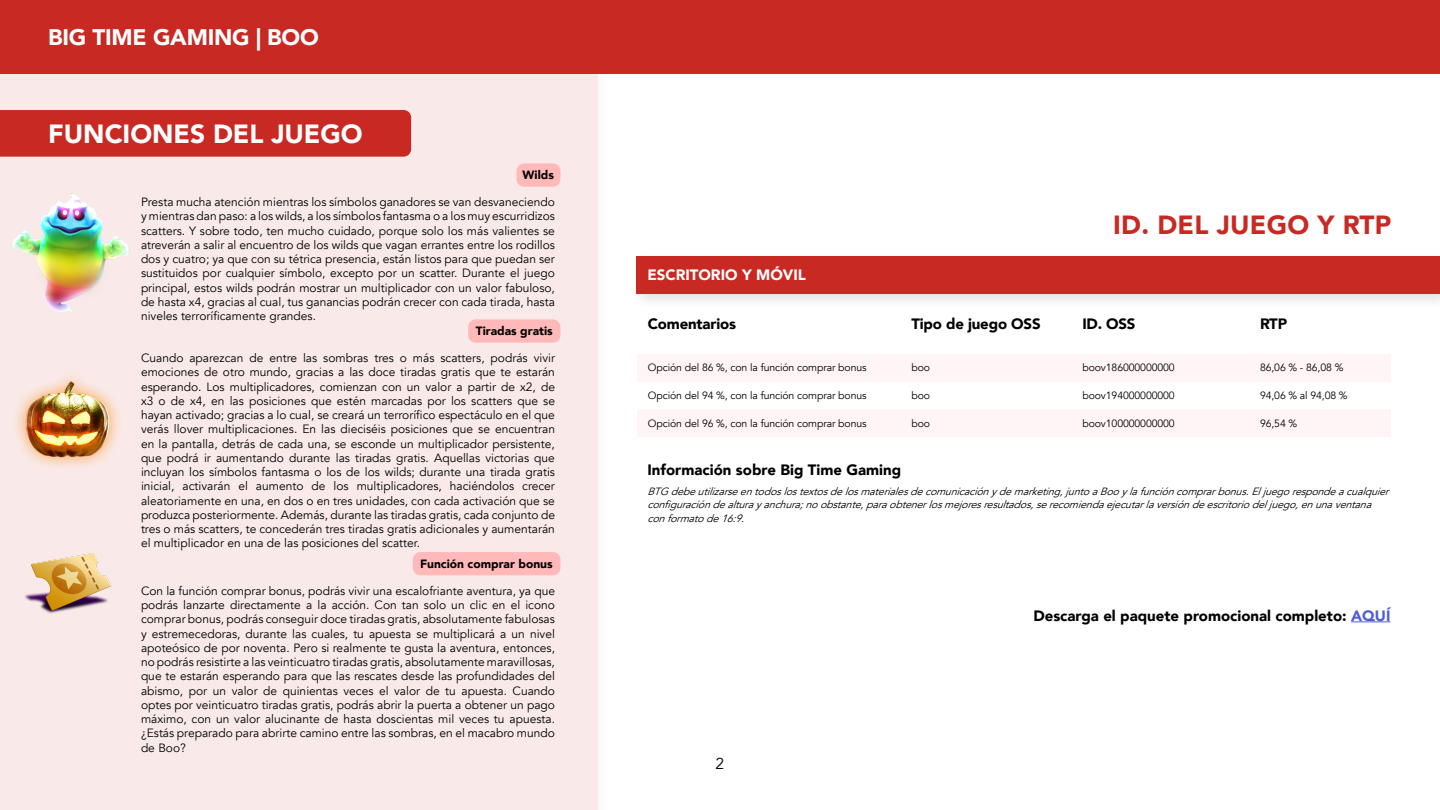
<style>
.page{position:relative;width:1440px;height:810px;background:#fff}
.page>*{position:absolute;margin:0;border:0;box-sizing:border-box;transform-origin:0 0}
.BIG_TITLE{font:900 26.25px "Avenir";color:#fff}
.t1{font:900 26.25px "Avenir";letter-spacing:.01em;color:#c82923}
.t2{font:900 22.5px "Avenir";letter-spacing:-.01em;color:#fff}
.t3{font:15.75px "Avenir";color:#000}
.BIG_TITLE-2{font:900 15px "Avenir";color:#000}
.t4{font:900 15px "Avenir";color:#fff}
.t5{font:12px/14.2px "Avenir";color:#000;text-align:justify}
.t6{font:900 12px "Avenir";color:#000}
.BIG_TITLE-3{font:italic 10.5px/13.5px "Avenir";letter-spacing:-.01em;color:#000}
.BIG_TITLE-4{font:10.5px "Avenir";letter-spacing:-.01em;color:#000}
.s1{color:#4f5cd6}
</style>
<div class="page">
<div style="left:0;top:0;width:598px;height:810px;background:#f9eae9"></div>
<div style="left:637px;top:354px;width:753px;height:28px;background:#fff5f6"></div>
<div style="left:637px;top:410px;width:753px;height:27px;background:#fff5f6"></div>
<img style="left:12px;top:193px;width:118px;height:121px">
<img style="left:16px;top:376px;width:103px;height:91px">
<img style="left:24px;top:553px;width:88px;height:61px">
<div style="left:0;top:0;width:1440px;height:74px;background:#c82923"></div>
<div style="left:0;top:110px;width:411px;height:47px;background:#c82923"></div>
<div style="left:631px;top:251px;width:809px;height:59px;background:#000;opacity:.12"></div>
<div style="left:636px;top:256px;width:804px;height:38px;background:#c82923"></div>
<div style="left:517px;top:163px;width:43px;height:24px;background:#ffb9b8;border-radius:8px"></div>
<div style="left:468px;top:319px;width:92px;height:24px;background:#ffb9b8;border-radius:8px"></div>
<div style="left:413px;top:552px;width:147px;height:23px;background:#ffb9b8;border-radius:8px"></div>
<hr style="left:1351px;top:621px;width:39px;height:1px;background:#4f5cd6">
<p class="t2" style="left:48px;top:18px;width:272px">BIG TIME GAMING | BOO</p>
<p class="BIG_TITLE" style="left:48px;top:111px;width:316px">FUNCIONES DEL JUEGO</p>
<p class="t6" style="left:523px;top:165px;width:33px">Wilds</p>
<p class="t5" style="left:141px;top:195px;width:416px">Presta mucha atención mientras los símbolos ganadores se van desvaneciendo y mientras dan paso: a los wilds, a los símbolos fantasma o a los muy escurridizos scatters. Y sobre todo, ten mucho cuidado, porque solo los más valientes se atreverán a salir al encuentro de los wilds que vagan errantes entre los rodillos dos y cuatro; ya que con su tétrica presencia, están listos para que puedan ser sustituidos por cualquier símbolo, excepto por un scatter. Durante el juego principal, estos wilds podrán mostrar un multiplicador con un valor fabuloso, de hasta x4, gracias al cual, tus ganancias podrán crecer con cada tirada, hasta niveles terroríficamente grandes.</p>
<p class="t6" style="left:476px;top:321px;width:78px">Tiradas gratis</p>
<p class="t5" style="left:141px;top:351px;width:416px">Cuando aparezcan de entre las sombras tres o más scatters, podrás vivir emociones de otro mundo, gracias a las doce tiradas gratis que te estarán esperando. Los multiplicadores, comienzan con un valor a partir de x2, de x3 o de x4, en las posiciones que estén marcadas por los scatters que se hayan activado; gracias a lo cual, se creará un terrorífico espectáculo en el que verás llover multiplicaciones. En las dieciséis posiciones que se encuentran en la pantalla, detrás de cada una, se esconde un multiplicador persistente, que podrá ir aumentando durante las tiradas gratis. Aquellas victorias que incluyan los símbolos fantasma o los de los wilds; durante una tirada gratis inicial, activarán el aumento de los multiplicadores, haciéndolos crecer aleatoriamente en una, en dos o en tres unidades, con cada activación que se produzca posteriormente. Además, durante las tiradas gratis, cada conjunto de tres o más scatters, te concederán tres tiradas gratis adicionales y aumentarán el multiplicador en una de las posiciones del scatter.</p>
<p class="t6" style="left:420px;top:554px;width:134px">Función comprar bonus</p>
<p class="t5" style="left:141px;top:584px;width:416px">Con la función comprar bonus, podrás vivir una escalofriante aventura, ya que podrás lanzarte directamente a la acción. Con tan solo un clic en el icono comprar bonus, podrás conseguir doce tiradas gratis, absolutamente fabulosas y estremecedoras, durante las cuales, tu apuesta se multiplicará a un nivel apoteósico de por noventa. Pero si realmente te gusta la aventura, entonces, no podrás resistirte a las veinticuatro tiradas gratis, absolutamente maravillosas, que te estarán esperando para que las rescates desde las profundidades del abismo, por un valor de quinientas veces el valor de tu apuesta. Cuando optes por veinticuatro tiradas gratis, podrás abrir la puerta a obtener un pago máximo, con un valor alucinante de hasta doscientas mil veces tu apuesta. ¿Estás preparado para abrirte camino entre las sombras, en el macabro mundo de Boo?</p>
<p class="t4" style="left:647px;top:262px;width:160px">ESCRITORIO Y MÓVIL</p>
<p class="BIG_TITLE-2" style="left:648px;top:311px;width:90px">Comentarios</p>
<p class="BIG_TITLE-4" style="left:648px;top:362px;width:220px">Opción del 86 %, con la función comprar bonus</p>
<p class="BIG_TITLE-4" style="left:648px;top:389px;width:220px">Opción del 94 %, con la función comprar bonus</p>
<p class="BIG_TITLE-4" style="left:648px;top:417px;width:220px">Opción del 96 %, con la función comprar bonus</p>
<p class="t1" style="left:1113px;top:202px;width:280px">ID. DEL JUEGO Y RTP</p>
<p class="BIG_TITLE-2" style="left:911px;top:311px;width:131px">Tipo de juego OSS</p>
<p class="BIG_TITLE-4" style="left:911px;top:362px;width:20px">boo</p>
<p class="BIG_TITLE-2" style="left:1082px;top:311px;width:55px">ID. OSS</p>
<p class="BIG_TITLE-4" style="left:1082px;top:362px;width:94px">boov186000000000</p>
<p class="BIG_TITLE-2" style="left:1260px;top:311px;width:29px">RTP</p>
<p class="BIG_TITLE-4" style="left:1260px;top:362px;width:85px">86,06 % - 86,08 %</p>
<p class="BIG_TITLE-4" style="left:911px;top:389px;width:20px">boo</p>
<p class="BIG_TITLE-4" style="left:1082px;top:389px;width:94px">boov194000000000</p>
<p class="BIG_TITLE-4" style="left:1260px;top:389px;width:89px">94,06 % al 94,08 %</p>
<p class="BIG_TITLE-4" style="left:911px;top:417px;width:20px">boo</p>
<p class="BIG_TITLE-4" style="left:1082px;top:417px;width:94px">boov100000000000</p>
<p class="BIG_TITLE-4" style="left:1260px;top:417px;width:39px">96,54 %</p>
<p class="BIG_TITLE-2" style="left:647px;top:457px;width:255px">Información sobre Big Time Gaming</p>
<p class="BIG_TITLE-3" style="left:647px;top:485px;width:747px">BTGdebeutilizarseentodoslostextosdelosmaterialesdecomunicaciónydemarketing,juntoaBooylafuncióncomprarbonus.Eljuegorespondeacualquier configuracióndealturayanchura;noobstante,paraobtenerlosmejoresresultados,serecomiendaejecutarlaversióndeescritoriodeljuego,enunaventana conformatode16:9.</p>
<p class="t3" style="left:716px;top:754px;width:10px">2</p>
<p class="BIG_TITLE-2" style="left:1033px;top:603px;width:359px">Descarga el paquete promocional completo: <span class="s1">AQUÍ</span></p>
</div>
